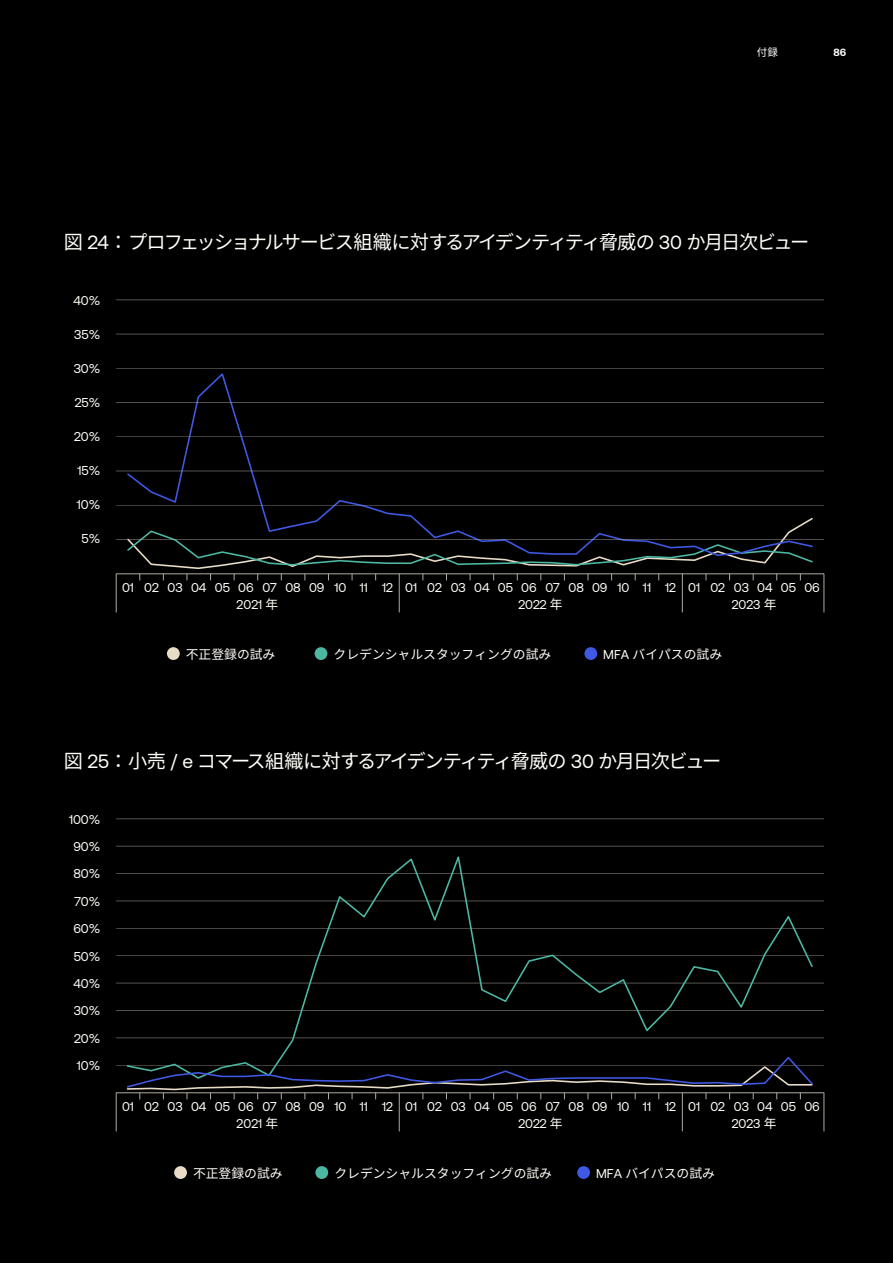
<style>
.page{position:relative;width:893px;height:1263px;background:#000}
.page>*{position:absolute;margin:0;border:0;box-sizing:border-box;transform-origin:0 0}
.t1{font:19.2px "Noto Sans CJ Kjp";letter-spacing:-.095em;color:#fffffa}
.t2{font:12.75px/27.3px "Aeonik";color:#fffef9}
.t3{font:12.75px "Noto Sans CJ Kjp";color:#fffef9}
.t4{font:700 10.5px "Aeonik";color:#fff}
.t5{font:10.5px "Noto Sans CJ Kjp";color:#fff}
.s1{font-family:"Aeonik"}
.s2{font-family:"Noto Sans CJ Kjp"}
</style>
<div class="page">
<hr style="left:116px;top:1065px;width:708px;height:1px;background:#afaba1">
<hr style="left:116px;top:1038px;width:708px;height:1px;background:#afaba1">
<hr style="left:116px;top:1010px;width:708px;height:1px;background:#afaba1">
<hr style="left:116px;top:983px;width:708px;height:1px;background:#afaba1">
<hr style="left:116px;top:955px;width:708px;height:1px;background:#afaba1">
<hr style="left:116px;top:928px;width:708px;height:1px;background:#afaba1">
<hr style="left:116px;top:901px;width:708px;height:1px;background:#afaba1">
<hr style="left:116px;top:873px;width:708px;height:1px;background:#afaba1">
<hr style="left:116px;top:846px;width:708px;height:1px;background:#afaba1">
<hr style="left:116px;top:819px;width:708px;height:1px;background:#afaba1">
<div style="left:174px;top:1166px;width:13px;height:13px;background:#e8dcc7;border-radius:50%"></div>
<div style="left:315px;top:1166px;width:13px;height:13px;background:#4cb7a3;border-radius:50%"></div>
<div style="left:577px;top:1166px;width:13px;height:13px;background:#3f59e4;border-radius:50%"></div>
<hr style="left:116px;top:1092px;width:1px;height:39px;background:#afaba1">
<hr style="left:399px;top:1092px;width:1px;height:39px;background:#afaba1">
<hr style="left:682px;top:1092px;width:1px;height:39px;background:#afaba1">
<hr style="left:824px;top:1092px;width:1px;height:39px;background:#afaba1">
<hr style="left:116px;top:1092px;width:708px;height:1px;background:#afaba1">
<svg style="left:126px;top:856px;width:688px;height:199px"></svg>
<svg style="left:126px;top:1055px;width:688px;height:44px"></svg>
<div style="left:167px;top:647px;width:13px;height:13px;background:#e8dcc7;border-radius:50%"></div>
<div style="left:315px;top:647px;width:12px;height:13px;background:#4cb7a3;border-radius:50%"></div>
<div style="left:584px;top:647px;width:13px;height:13px;background:#3f59e4;border-radius:50%"></div>
<hr style="left:116px;top:574px;width:1px;height:38px;background:#afaba1">
<hr style="left:399px;top:574px;width:1px;height:38px;background:#afaba1">
<hr style="left:682px;top:574px;width:1px;height:38px;background:#afaba1">
<hr style="left:824px;top:574px;width:1px;height:38px;background:#afaba1">
<hr style="left:116px;top:573px;width:708px;height:1px;background:#afaba1">
<svg style="left:126px;top:557px;width:688px;height:23px"></svg>
<svg style="left:126px;top:373px;width:688px;height:184px"></svg>
<hr style="left:116px;top:505px;width:708px;height:1px;background:#afaba1">
<hr style="left:116px;top:539px;width:708px;height:1px;background:#afaba1">
<hr style="left:116px;top:436px;width:708px;height:1px;background:#afaba1">
<hr style="left:116px;top:471px;width:708px;height:1px;background:#afaba1">
<hr style="left:116px;top:368px;width:708px;height:1px;background:#afaba1">
<hr style="left:116px;top:402px;width:708px;height:1px;background:#afaba1">
<hr style="left:116px;top:300px;width:708px;height:1px;background:#afaba1">
<hr style="left:116px;top:334px;width:708px;height:1px;background:#afaba1">
<p class="t5" style="left:757px;top:46px;width:22px">付録</p>
<p class="t4" style="left:833px;top:46px;width:14px">86</p>
<h1 class="t1" style="left:64px;top:232px;width:747px">図 <span class="s1">24</span>：プロフェッショナルサービス組織に対するアイデンティティ脅威の <span class="s1">30</span> か月日次ビュー</h1>
<p class="t2" style="left:73px;top:287px;width:28px">40%</p>
<p class="t2" style="left:74px;top:321px;width:28px">35%</p>
<p class="t2" style="left:74px;top:355px;width:28px">30%</p>
<p class="t2" style="left:75px;top:389px;width:27px">25%</p>
<p class="t2" style="left:74px;top:423px;width:28px">20%</p>
<p class="t2" style="left:78px;top:457px;width:24px">15%</p>
<p class="t2" style="left:77px;top:491px;width:25px">10%</p>
<p class="t2" style="left:82px;top:525px;width:20px">5%</p>
<p class="t2" style="left:688px;top:574px;width:133px">01 02 03 04 05 06</p>
<p class="t2" style="left:237px;top:579px;width:441px;line-height:17.2px;text-indent:-115px">01 02 03 04 05 06 07 08 09 10 11 12 01 02 03 04 05 06 07 08 09 10 11 12<br>2021 <span class="s2">年</span></p>
<p class="t2" style="left:518px;top:591px;width:46px">2022 <span class="s2">年</span></p>
<p class="t2" style="left:732px;top:591px;width:46px">2023 <span class="s2">年</span></p>
<p class="t3" style="left:186px;top:647px;width:91px">不正登録の試み</p>
<p class="t3" style="left:334px;top:647px;width:219px">クレデンシャルスタッフィングの試み</p>
<p class="t3" style="left:603px;top:647px;width:120px"><span class="s1">MFA</span> バイパスの試み</p>
<h1 class="t1" style="left:64px;top:751px;width:659px">図 <span class="s1">25</span>：小売 <span class="s1">/ e</span> コマース組織に対するアイデンティティ脅威の <span class="s1">30</span> か月日次ビュー</h1>
<p class="t2" style="left:73px;top:806px;width:29px;text-align:justify;text-indent:-4px">100% 90% 80% 70% 60% 50% 40% 30% 20% 10%</p>
<p class="t2" style="left:688px;top:1093px;width:133px">01 02 03 04 05 06</p>
<p class="t2" style="left:237px;top:1098px;width:441px;line-height:17.2px;text-indent:-115px">01 02 03 04 05 06 07 08 09 10 11 12 01 02 03 04 05 06 07 08 09 10 11 12<br>2021 <span class="s2">年</span></p>
<p class="t2" style="left:518px;top:1110px;width:46px">2022 <span class="s2">年</span></p>
<p class="t2" style="left:732px;top:1110px;width:46px">2023 <span class="s2">年</span></p>
<p class="t3" style="left:193px;top:1166px;width:91px">不正登録の試み</p>
<p class="t3" style="left:334px;top:1166px;width:219px">クレデンシャルスタッフィングの試み</p>
<p class="t3" style="left:596px;top:1166px;width:120px"><span class="s1">MFA</span> バイパスの試み</p>
</div>
